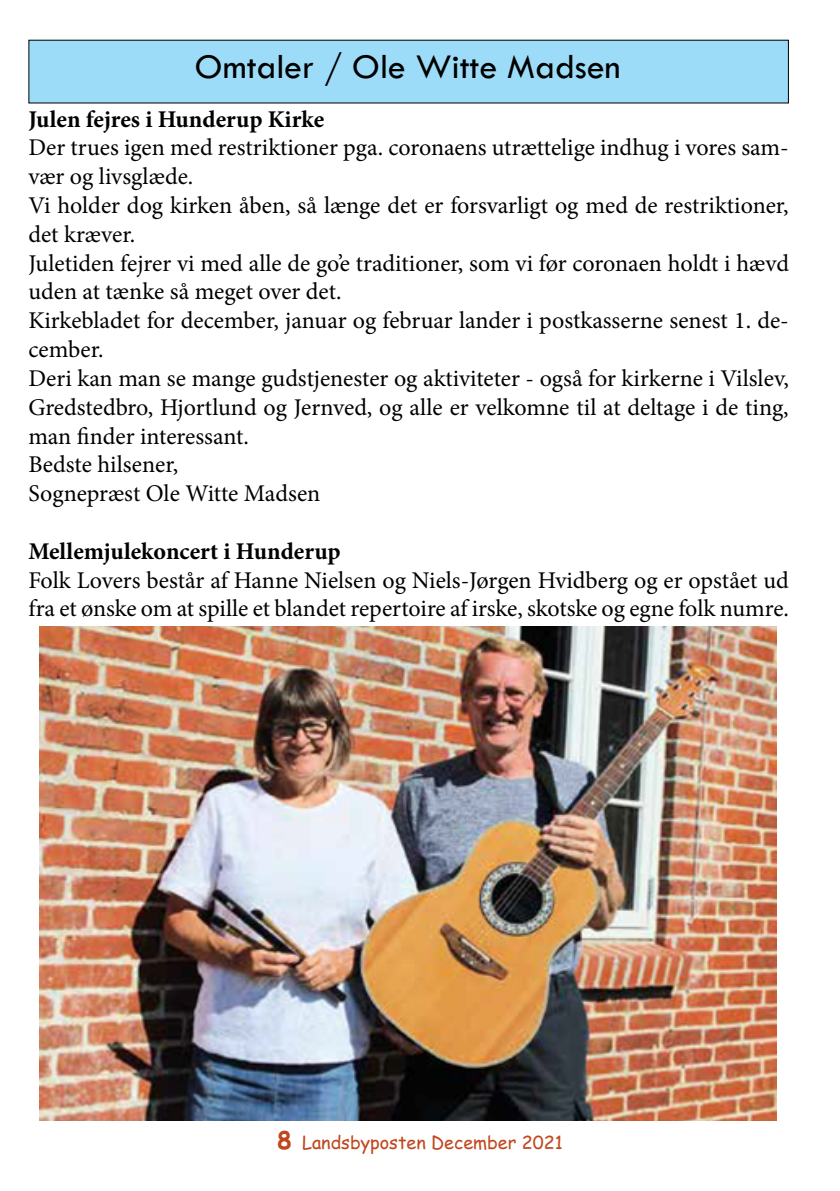
<style>
.page{position:relative;width:840px;height:1191px;background:#fff}
.page>*{position:absolute;margin:0;border:0;box-sizing:border-box;transform-origin:0 0}
.t1{font:36px "Tw Cen";color:#000}
.t2{font:24px/28.8px "Minion Pro";color:#000}
.t3{font:700 24px "Minion Pro";color:#000}
.t4{font:18px "Comic Sans MS";color:#c1461c}
.s1{font-weight:700;font-size:24px}
</style>
<div class="page">
<div style="left:29px;top:40px;width:759px;height:63px;background:#9ddcf9"></div>
<img style="left:40px;top:626px;width:735px;height:494px">
<h1 class="t1" style="left:195px;top:45px;width:427px">Omtaler / Ole Witte Madsen</h1>
<p class="t3" style="left:28px;top:102px;width:297px">Julen fejres i Hunderup Kirke</p>
<p class="t2" style="left:28px;top:133px;width:761px">Der trues igen med restriktioner pga. coronaens utrættelige indhug i vores sam&shy;vær og livsglæde.<br>Vi holder dog kirken åben, så længe det er forsvarligt og med de restriktioner, det kræver.<br>Juletiden fejrer vi med alle de go’e traditioner, som vi før coronaen holdt i hævd uden at tænke så meget over det.<br>Kirkebladet for december, januar og februar lander i postkasserne senest 1. de&shy;cember.<br>Deri kan man se mange gudstjenester og aktiviteter - også for kirkerne i Vilslev, Gredstedbro, Hjortlund og Jernved, og alle er velkomne til at deltage i de ting, man finder interessant.<br>Bedste hilsener,<br>Sognepræst Ole Witte Madsen</p>
<p class="t3" style="left:28px;top:534px;width:314px">Mellemjulekoncert i Hunderup</p>
<p class="t2" style="left:28px;top:565px;width:761px">Folk Lovers består af Hanne Nielsen og Niels-Jørgen Hvidberg og er opstået ud fra et ønske om at spille et blandet repertoire af irske, skotske og egne folk numre.</p>
<p class="t4" style="left:277px;top:1129px;width:287px"><span class="s1">8</span> Landsbyposten December 2021</p>
</div>
